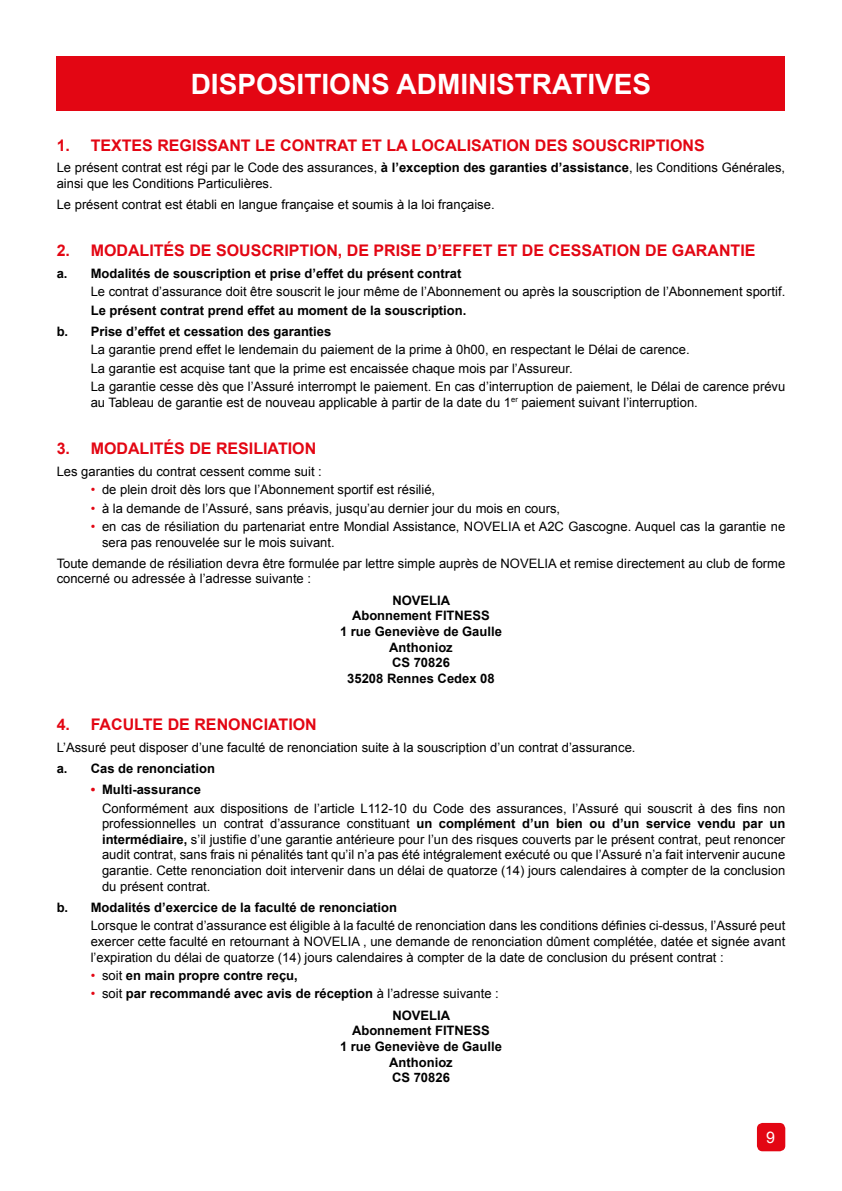
<style>
.page{position:relative;width:842px;height:1191px;background:#fff}
.page>*{position:absolute;margin:0;border:0;box-sizing:border-box;transform-origin:0 0}
.t1{font:700 28px "Arial";color:#fff}
.t2{font:700 16px "Arial";color:#e30613}
.t3{font:16px "Arial";color:#fff}
.t4{font:13px/15.6px "Arial";color:#000}
.t5{font:700 13px/15.6px "Arial";color:#000}
.s1{font-weight:700}
.s2{color:#e30613}
.s3{font-weight:700;color:#e30613}
.s4{font-weight:400;color:#e30613}
.s5{font-weight:400}
</style>
<div class="page">
<div style="left:757px;top:1123px;width:28px;height:28px;background:#e30613;border-radius:6px"></div>
<div style="left:57px;top:57px;width:728px;height:54px;background:#e30613"></div>
<h1 class="t1" style="left:191px;top:66px;width:462px">DISPOSITIONS ADMINISTRATIVES</h1>
<p class="t2" style="left:57px;top:134px;width:15px">1.</p>
<p class="t2" style="left:91px;top:134px;width:615px">TEXTES REGISSANT LE CONTRAT ET LA LOCALISATION DES SOUSCRIPTIONS</p>
<p class="t4" style="left:57px;top:160px;width:730px">Le présent contrat est régi par le Code des assurances, <span class="s1">à l’exception des garanties d’assistance</span>, les Conditions Générales, ainsi que les Conditions Particulières.</p>
<p class="t4" style="left:57px;top:197px;width:439px">Le présent contrat est établi en langue française et soumis à la loi française.</p>
<p class="t2" style="left:57px;top:240px;width:15px">2.</p>
<p class="t2" style="left:91px;top:240px;width:666px">MODALITÉS DE SOUSCRIPTION, DE PRISE D’EFFET ET DE CESSATION DE GARANTIE</p>
<p class="t5" style="left:57px;top:266px;width:406px">a. Modalités de souscription et prise d’effet du présent contrat</p>
<p class="t4" style="left:91px;top:284px;width:696px">Le contrat d’assurance doit être souscrit le jour même de l’Abonnement ou après la souscription de l’Abonnement sportif.</p>
<p class="t5" style="left:57px;top:300px;width:411px;line-height:21.2px;text-indent:34px">Le présent contrat prend effet au moment de la souscription. b. Prise d’effet et cessation des garanties</p>
<p class="t4" style="left:91px;top:341px;width:696px;line-height:18.4px">La garantie prend effet le lendemain du paiement de la prime à 0h00, en respectant le Délai de carence.<br>La garantie est acquise tant que la prime est encaissée chaque mois par l’Assureur.<br>La garantie cesse dès que l’Assuré interrompt le paiement. En cas d’interruption de paiement, le Délai de carence prévu</p>
<p class="t4" style="left:91px;top:394px;width:609px">au Tableau de garantie est de nouveau applicable à partir de la date du 1<sup>er</sup> paiement suivant l’interruption.</p>
<p class="t2" style="left:57px;top:438px;width:15px">3.</p>
<p class="t2" style="left:91px;top:438px;width:227px">MODALITÉS DE RESILIATION</p>
<p class="t4" style="left:57px;top:463px;width:267px">Les garanties du contrat cessent comme suit :</p>
<p class="t4" style="left:91px;top:482px;width:346px"><span class="s2">•</span> de plein droit dès lors que l’Abonnement sportif est résilié,</p>
<p class="t4" style="left:91px;top:500px;width:471px"><span class="s2">•</span> à la demande de l’Assuré, sans préavis, jusqu’au dernier jour du mois en cours,</p>
<p class="t4" style="left:102px;top:519px;width:685px;text-indent:-11px"><span class="s2">•</span> en cas de résiliation du partenariat entre Mondial Assistance, NOVELIA et A2C Gascogne. Auquel cas la garantie ne sera pas renouvelée sur le mois suivant.</p>
<p class="t4" style="left:57px;top:555px;width:730px">Toute demande de résiliation devra être formulée par lettre simple auprès de NOVELIA et remise directement au club de forme concerné ou adressée à l’adresse suivante :</p>
<p class="t5" style="left:340px;top:593px;width:163px;text-align:center">NOVELIA<br>Abonnement FITNESS<br>1 rue Geneviève de Gaulle<br>Anthonioz<br>CS 70826<br>35208 Rennes Cedex 08</p>
<p class="t2" style="left:57px;top:714px;width:15px">4.</p>
<p class="t2" style="left:91px;top:714px;width:228px">FACULTE DE RENONCIATION</p>
<p class="t4" style="left:57px;top:739px;width:580px">L’Assuré peut disposer d’une faculté de renonciation suite à la souscription d’un contrat d’assurance.</p>
<p class="t5" style="left:57px;top:761px;width:160px">a. Cas de renonciation</p>
<p class="t4" style="left:102px;top:780px;width:685px;line-height:18.4px;text-indent:-11px"><span class="s3">•</span> <span class="s1">Multi-assurance<br></span>Conformément aux dispositions de l’article L112-10 du Code des assurances, l’Assuré qui souscrit à des fins non</p>
<p class="t4" style="left:102px;top:816px;width:685px;text-align:justify">professionnelles un contrat d’assurance constituant <span class="s1">un complément d’un bien ou d’un service vendu par un intermédiaire,</span> s’il justifie d’une garantie antérieure pour l’un des risques couverts par le présent contrat, peut renoncer audit contrat, sans frais ni pénalités tant qu’il n’a pas été intégralement exécuté ou que l’Assuré n’a fait intervenir aucune garantie. Cette renonciation doit intervenir dans un délai de quatorze (14) jours calendaires à compter de la conclusion du présent contrat.</p>
<p class="t5" style="left:57px;top:900px;width:342px">b. Modalités d’exercice de la faculté de renonciation</p>
<p class="t4" style="left:91px;top:918px;width:696px;text-align:justify">Lorsque le contrat d’assurance est éligible à la faculté de renonciation dans les conditions définies ci-dessus, l’Assuré peut exercer cette faculté en retournant à NOVELIA , une demande de renonciation dûment complétée, datée et signée avant l’expiration du délai de quatorze (14) jours calendaires à compter de la date de conclusion du présent contrat :</p>
<p class="t5" style="left:91px;top:968px;width:209px"><span class="s4">•</span> <span class="s5">soit</span> en main propre contre reçu,</p>
<p class="t5" style="left:392px;top:983px;width:108px;line-height:21.2px;text-indent:-302px"><span class="s4">•</span> <span class="s5">soit</span> par recommandé avec avis de réception <span class="s5">à l’adresse suivante :<br></span>NOVELIA</p>
<p class="t5" style="left:340px;top:1023px;width:163px;text-align:center">Abonnement FITNESS<br>1 rue Geneviève de Gaulle<br>Anthonioz<br>CS 70826</p>
<p class="t3" style="left:766px;top:1126px;width:10px">9</p>
</div>
